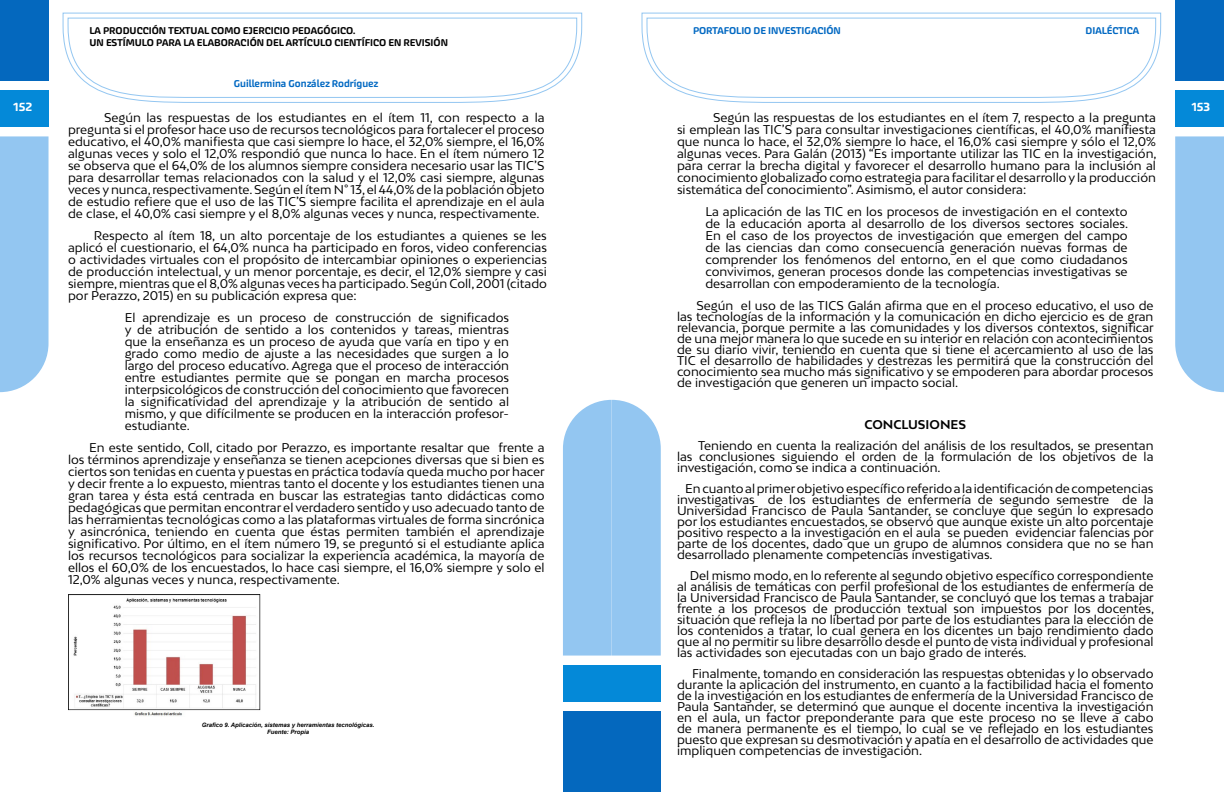
<style>
.page{position:relative;width:1224px;height:792px;background:#fff}
.page>*{position:absolute;margin:0;border:0;box-sizing:border-box;transform-origin:0 0}
.t1{font:12px/12px "Bw Mitga";color:#000;text-align:justify}
.t2{font:700 12px "Bw Mitga";color:#000}
.t3{font:500 12px "Akceler Aalt";color:#fff}
.t4{font:500 10px/12px "Akceler Aalt";color:#000}
.t5{font:500 10px "Akceler Aalt";color:#0068c2}
.t6{font:italic 700 6px/7.2px "Arial";color:#000;text-align:center}
</style>
<div class="page">
<div style="left:0;top:0;width:49px;height:81px;background:#0468be"></div>
<div style="left:0;top:90px;width:49px;height:37px;background:#0489d8"></div>
<div style="left:0;top:136px;width:49px;height:256px;background:#93c6f1"></div>
<div style="left:563px;top:711px;width:49px;height:81px;background:#0468be"></div>
<div style="left:563px;top:665px;width:49px;height:37px;background:#0489d8"></div>
<svg style="left:62px;top:12px;width:521px;height:91px"></svg>
<svg style="left:67px;top:17px;width:511px;height:81px"></svg>
<div style="left:1175px;top:0;width:49px;height:81px;background:#0468be"></div>
<div style="left:1175px;top:90px;width:49px;height:37px;background:#0489d8"></div>
<div style="left:1175px;top:136px;width:49px;height:256px;background:#93c6f1"></div>
<div style="left:612px;top:711px;width:49px;height:81px;background:#0468be"></div>
<div style="left:612px;top:665px;width:49px;height:37px;background:#0489d8"></div>
<div style="left:563px;top:400px;width:98px;height:256px;background:#93c6f1"></div>
<svg style="left:641px;top:12px;width:521px;height:91px"></svg>
<svg style="left:646px;top:17px;width:511px;height:81px"></svg>
<img style="left:68px;top:594px;width:193px;height:122px">
<p class="t4" style="left:90px;top:24px;width:360px">LA PRODUCCIÓN TEXTUAL COMO EJERCICIO PEDAGÓGICO.<br>UN ESTÍMULO PARA LA ELABORACIÓN DEL ARTÍCULO CIENTÍFICO EN REVISIÓN</p>
<p class="t5" style="left:693px;top:23px;width:149px">PORTAFOLIO DE INVESTIGACIÓN</p>
<p class="t5" style="left:1085px;top:23px;width:55px">DIALÉCTICA</p>
<p class="t5" style="left:234px;top:76px;width:146px">Guillermina González Rodríguez</p>
<p class="t3" style="left:14px;top:98px;width:20px">152</p>
<p class="t3" style="left:1192px;top:98px;width:20px">153</p>
<p class="t1" style="left:68px;top:112px;width:478px;text-indent:36px">Según las respuestas de los estudiantes en el ítem 11, con respecto a la pregunta si el profesor hace uso de recursos tecnológicos para fortalecer el proceso educativo, el 40,0% manifiesta que casi siempre lo hace, el 32,0% siempre, el 16,0% algunas veces y solo el 12,0% respondió que nunca lo hace. En el ítem número 12 se observa que el 64,0% de los alumnos siempre considera necesario usar las TIC’S para desarrollar temas relacionados con la salud y el 12,0% casi siempre, algunas veces y nunca, respectivamente. Según el ítem N° 13, el 44,0% de la población objeto de estudio refiere que el uso de las TIC’S siempre facilita el aprendizaje en el aula de clase, el 40,0% casi siempre y el 8,0% algunas veces y nunca, respectivamente.</p>
<p class="t1" style="left:68px;top:230px;width:481px;text-indent:26px">Respecto al ítem 18, un alto porcentaje de los estudiantes a quienes se les aplicó el cuestionario, el 64,0% nunca ha participado en foros, video conferencias o actividades virtuales con el propósito de intercambiar opiniones o experiencias de producción intelectual, y un menor porcentaje, es decir, el 12,0% siempre y casi siempre, mientras que el 8,0% algunas veces ha participado. Según Coll, 2001 (citado por Perazzo, 2015) en su publicación expresa que:</p>
<p class="t1" style="left:125px;top:312px;width:386px">El aprendizaje es un proceso de construcción de significados y de atribución de sentido a los contenidos y tareas, mientras que la enseñanza es un proceso de ayuda que varía en tipo y en grado como medio de ajuste a las necesidades que surgen a lo largo del proceso educativo. Agrega que el proceso de interacción entre estudiantes permite que se pongan en marcha procesos interpsicológicos de construcción del conocimiento que favorecen la significatividad del aprendizaje y la atribución de sentido al mismo, y que difícilmente se producen en la interacción profesor&shy;estudiante.</p>
<p class="t1" style="left:68px;top:442px;width:478px;text-indent:21px">En este sentido, Coll, citado por Perazzo, es importante resaltar que frente a los términos aprendizaje y enseñanza se tienen acepciones diversas que si bien es ciertos son tenidas en cuenta y puestas en práctica todavía queda mucho por hacer y decir frente a lo expuesto, mientras tanto el docente y los estudiantes tienen una gran tarea y ésta está centrada en buscar las estrategias tanto didácticas como pedagógicas que permitan encontrar el verdadero sentido y uso adecuado tanto de las herramientas tecnológicas como a las plataformas virtuales de forma sincrónica y asincrónica, teniendo en cuenta que éstas permiten también el aprendizaje significativo. Por último, en el ítem número 19, se preguntó si el estudiante aplica los recursos tecnológicos para socializar la experiencia académica, la mayoría de ellos el 60,0% de los encuestados, lo hace casi siempre, el 16,0% siempre y solo el 12,0% algunas veces y nunca, respectivamente.</p>
<p class="t1" style="left:677px;top:112px;width:481px;text-indent:36px">Según las respuestas de los estudiantes en el ítem 7, respecto a la pregunta si emplean las TIC’S para consultar investigaciones científicas, el 40,0% manifiesta que nunca lo hace, el 32,0% siempre lo hace, el 16,0% casi siempre y sólo el 12,0% algunas veces. Para Galán (2013) “Es importante utilizar las TIC en la investigación, para cerrar la brecha digital y favorecer el desarrollo humano para la inclusión al conocimiento globalizado como estrategia para facilitar el desarrollo y la producción sistemática del conocimiento”. Asimismo, el autor considera:</p>
<p class="t1" style="left:705px;top:206px;width:424px">La aplicación de las TIC en los procesos de investigación en el contexto de la educación aporta al desarrollo de los diversos sectores sociales.<br>En el caso de los proyectos de investigación que emergen del campo de las ciencias dan como consecuencia generación nuevas formas de comprender los fenómenos del entorno, en el que como ciudadanos convivimos, generan procesos donde las competencias investigativas se desarrollan con empoderamiento de la tecnología.</p>
<p class="t1" style="left:677px;top:300px;width:478px;line-height:11px;text-indent:19px">Según el uso de las TICS Galán afirma que en el proceso educativo, el uso de las tecnologías de la información y la comunicación en dicho ejercicio es de gran relevancia, porque permite a las comunidades y los diversos contextos, significar de una mejor manera lo que sucede en su interior en relación con acontecimientos de su diario vivir, teniendo en cuenta que si tiene el acercamiento al uso de las TIC el desarrollo de habilidades y destrezas les permitirá que la construcción del conocimiento sea mucho más significativo y se empoderen para abordar procesos de investigación que generen un impacto social.</p>
<p class="t2" style="left:864px;top:417px;width:103px">CONCLUSIONES</p>
<p class="t1" style="left:677px;top:440px;width:478px;line-height:11px;text-indent:21px">Teniendo en cuenta la realización del análisis de los resultados, se presentan las conclusiones siguiendo el orden de la formulación de los objetivos de la investigación, como se indica a continuación.</p>
<p class="t1" style="left:677px;top:483px;width:478px;line-height:11px;text-indent:8px">En cuanto al primer objetivo específico referido a la identificación de competencias investigativas de los estudiantes de enfermería de segundo semestre de la Universidad Francisco de Paula Santander, se concluye que según lo expresado por los estudiantes encuestados, se observó que aunque existe un alto porcentaje positivo respecto a la investigación en el aula se pueden evidenciar falencias por parte de los docentes, dado que un grupo de alumnos considera que no se han desarrollado plenamente competencias investigativas.</p>
<p class="t1" style="left:677px;top:570px;width:479px;line-height:11px;text-indent:13px">Del mismo modo, en lo referente al segundo objetivo específico correspondiente al análisis de temáticas con perfil profesional de los estudiantes de enfermería de la Universidad Francisco de Paula Santander, se concluyó que los temas a trabajar frente a los procesos de producción textual son impuestos por los docentes, situación que refleja la no libertad por parte de los estudiantes para la elección de los contenidos a tratar, lo cual genera en los dicentes un bajo rendimiento dado que al no permitir su libre desarrollo desde el punto de vista individual y profesional las actividades son ejecutadas con un bajo grado de interés.</p>
<p class="t1" style="left:677px;top:668px;width:478px;line-height:11px;text-indent:15px">Finalmente, tomando en consideración las respuestas obtenidas y lo observado durante la aplicación del instrumento, en cuanto a la factibilidad hacia el fomento de la investigación en los estudiantes de enfermería de la Universidad Francisco de Paula Santander, se determinó que aunque el docente incentiva la investigación en el aula, un factor preponderante para que este proceso no se lleve a cabo de manera permanente es el tiempo, lo cual se ve reflejado en los estudiantes puesto que expresan su desmotivación y apatía en el desarrollo de actividades que impliquen competencias de investigación.</p>
<p class="t6" style="left:202px;top:722px;width:174px">Grafico 9. Aplicación, sistemas y herramientas tecnológicas.<br>Fuente: Propia</p>
</div>
